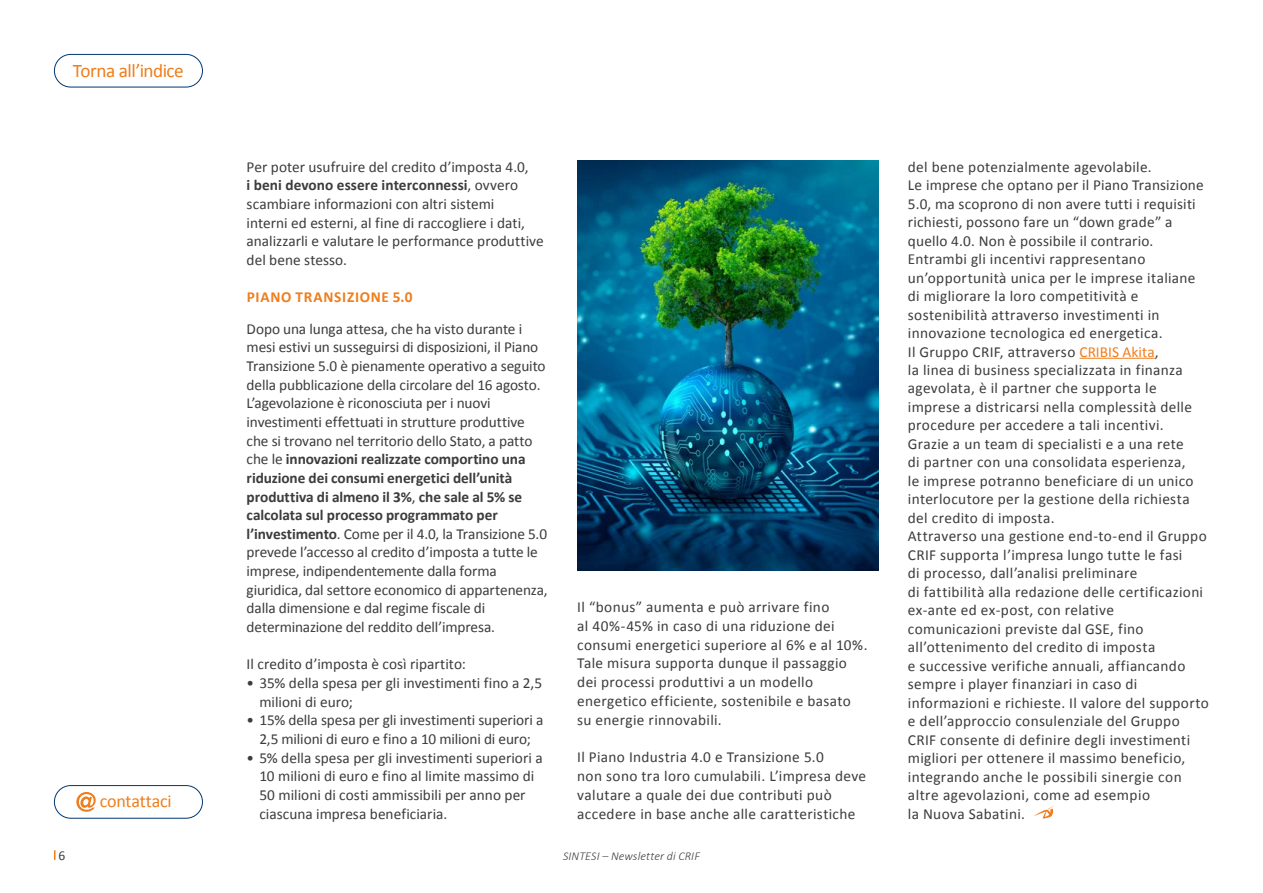
<style>
.page{position:relative;width:1263px;height:893px;background:#fff}
.page>*{position:absolute;margin:0;border:0;box-sizing:border-box;transform-origin:0 0}
.t1{font:19.2px "Calibri";letter-spacing:-.03em;color:#ef7d1b}
.t2{font:18px "Calibri";letter-spacing:-.015em;color:#ef7d1b}
.t3{font:15.3px/18.5px "Calibri";letter-spacing:.02em;color:#3c3c3b}
.t4{font:15.3px/18.6px "Calibri";letter-spacing:-.01em;color:#3c3c3b}
.t5{font:15.3px/18.6px "Calibri";color:#3c3c3b}
.t6{font:700 15.3px "Calibri";letter-spacing:.045em;color:#ef7d1b}
.t7{font:13.5px "Calibri";color:#3c3c3b}
.t8{font:italic 300 12px "Calibri";letter-spacing:.01em;color:#3c3c3b}
.s1{font-weight:700}
.s2{color:#ef7d1b}
</style>
<div class="page">
<div style="left:54px;top:54px;width:149px;height:33px;border:1px solid #003671;border-radius:16px"></div>
<svg style="left:54px;top:850px;width:2px;height:10px"></svg>
<div style="left:54px;top:785px;width:149px;height:34px;border:1px solid #003671;border-radius:16px"></div>
<svg style="left:76px;top:792px;width:20px;height:20px"></svg>
<hr style="left:1079px;top:358px;width:76px;height:1px;background:#ef7d1b">
<svg style="left:1034px;top:806px;width:20px;height:13px"></svg>
<img style="left:577px;top:160px;width:301px;height:411px">
<p class="t1" style="left:73px;top:59px;width:112px">Torna all’indice</p>
<p class="t2" style="left:100px;top:789px;width:73px">contattaci</p>
<p class="t5" style="left:247px;top:157px;width:299px">Per poter usufruire del credito d’imposta 4.0,<br><span class="s1">i beni devono essere interconnessi</span>, ovvero scambiare informazioni con altri sistemi<br>interni ed esterni, al fine di raccogliere i dati, analizzarli e valutare le performance produttive del bene stesso.</p>
<p class="t6" style="left:247px;top:288px;width:167px">PIANO TRANSIZIONE 5.0</p>
<p class="t4" style="left:247px;top:319px;width:303px">Dopo una lunga attesa, che ha visto durante i mesi estivi un susseguirsi di disposizioni, il Piano Transizione 5.0 è pienamente operativo a seguito della pubblicazione della circolare del 16 agosto.<br>L’agevolazione è riconosciuta per i nuovi investimenti effettuati in strutture produttive che si trovano nel territorio dello Stato, a patto che le <span class="s1">innovazioni realizzate comportino una riduzione dei consumi energetici dell’unità produttiva di almeno il 3%</span>, <span class="s1">che sale al 5% se calcolata sul processo programmato per l’investimento</span>. Come per il 4.0, la Transizione 5.0 prevede l’accesso al credito d’imposta a tutte le imprese, indipendentemente dalla forma giuridica, dal settore economico di appartenenza, dalla dimensione e dal regime fiscale di determinazione del reddito dell’impresa.</p>
<p class="t5" style="left:247px;top:654px;width:221px">Il credito d’imposta è così ripartito:</p>
<p class="t5" style="left:259px;top:673px;width:284px;text-indent:-13px">• 35% della spesa per gli investimenti fino a 2,5 milioni di euro;</p>
<p class="t4" style="left:247px;top:710px;width:298px;text-align:center">• 15% della spesa per gli investimenti superiori a<br>2,5 milioni di euro e fino a 10 milioni di euro;</p>
<p class="t5" style="left:259px;top:747px;width:285px;text-indent:-13px">• 5% della spesa per gli investimenti superiori a 10 milioni di euro e fino al limite massimo di 50 milioni di costi ammissibili per anno per ciascuna impresa beneficiaria.</p>
<p class="t3" style="left:577px;top:597px;width:292px">Il “bonus” aumenta e può arrivare fino<br>al 40%-45% in caso di una riduzione dei consumi energetici superiore al 6% e al 10%.<br>Tale misura supporta dunque il passaggio dei processi produttivi a un modello energetico efficiente, sostenibile e basato su energie rinnovabili.</p>
<p class="t3" style="left:577px;top:747px;width:290px">Il Piano Industria 4.0 e Transizione 5.0<br>non sono tra loro cumulabili. L’impresa deve valutare a quale dei due contributi può accedere in base anche alle caratteristiche</p>
<p class="t7" style="left:59px;top:847px;width:8px">6</p>
<p class="t8" style="left:563px;top:848px;width:138px">SINTESI – Newsletter di CRIF</p>
<p class="t3" style="left:908px;top:157px;width:303px">del bene potenzialmente agevolabile.<br>Le imprese che optano per il Piano Transizione 5.0, ma scoprono di non avere tutti i requisiti richiesti, possono fare un “down grade” a quello 4.0. Non è possibile il contrario.<br>Entrambi gli incentivi rappresentano un’opportunità unica per le imprese italiane di migliorare la loro competitività e sostenibilità attraverso investimenti in innovazione tecnologica ed energetica.<br>Il Gruppo CRIF, attraverso <span class="s2">CRIBIS Akita</span>,<br>la linea di business specializzata in finanza agevolata, è il partner che supporta le imprese a districarsi nella complessità delle procedure per accedere a tali incentivi.<br>Grazie a un team di specialisti e a una rete<br>di partner con una consolidata esperienza,<br>le imprese potranno beneficiare di un unico interlocutore per la gestione della richiesta del credito di imposta.<br>Attraverso una gestione end-to-end il Gruppo CRIF supporta l’impresa lungo tutte le fasi<br>di processo, dall’analisi preliminare<br>di fattibilità alla redazione delle certificazioni ex-ante ed ex-post, con relative comunicazioni previste dal GSE, fino all’ottenimento del credito di imposta<br>e successive verifiche annuali, affiancando sempre i player finanziari in caso di informazioni e richieste. Il valore del supporto e dell’approccio consulenziale del Gruppo CRIF consente di definire degli investimenti migliori per ottenere il massimo beneficio, integrando anche le possibili sinergie con altre agevolazioni, come ad esempio<br>la Nuova Sabatini.</p>
</div>
